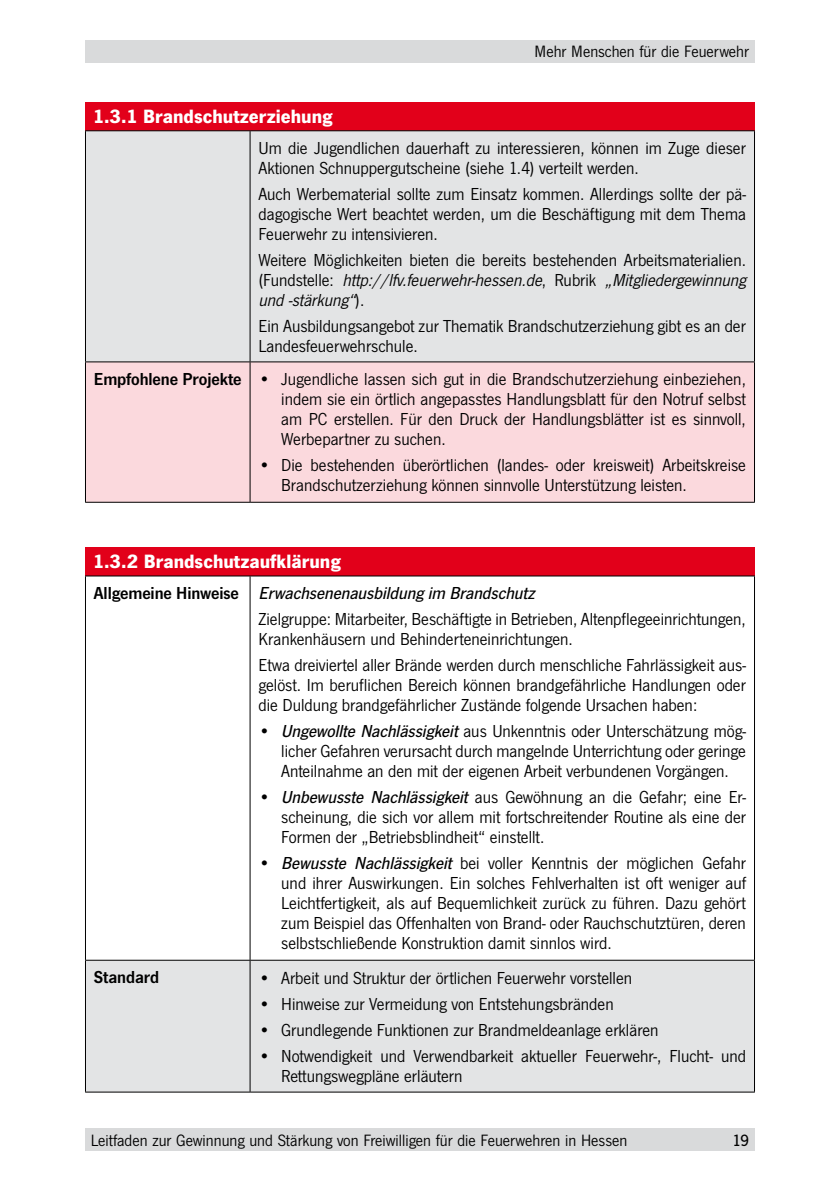
<style>
.page{position:relative;width:840px;height:1191px;background:#fff}
.page>*{position:absolute;margin:0;border:0;box-sizing:border-box;transform-origin:0 0}
.t1{font:700 20px "News Got T";color:#fff}
.t2{font:18px/20px "News Got T";color:#000}
.t3{font:600 18px "News Got T";letter-spacing:-.005em;color:#000}
.t4{font:17px "News Got T";color:#000}
.t5{font:500 17px "News Got T";color:#000}
.s1{font-style:italic}
.s2{font-weight:600}
.s3{font-weight:500;font-style:italic}
</style>
<div class="page">
<div style="left:85px;top:1128px;width:669px;height:23px;background:#d9dadb"></div>
<div style="left:85px;top:40px;width:669px;height:22px;background:#d9dadb"></div>
<div style="left:85px;top:102px;width:669px;height:28px;background:#e2001a"></div>
<div style="left:85px;top:547px;width:669px;height:28px;background:#e2001a"></div>
<div style="left:86px;top:131px;width:667px;height:230px;background:#e3e4e5"></div>
<div style="left:86px;top:362px;width:667px;height:140px;background:#fbd9dd"></div>
<hr style="left:85px;top:130px;width:165px;height:1px;background:#000">
<hr style="left:85px;top:131px;width:1px;height:230px;background:#000">
<hr style="left:250px;top:130px;width:504px;height:1px;background:#000">
<hr style="left:249px;top:131px;width:1px;height:230px;background:#000">
<hr style="left:753px;top:131px;width:1px;height:230px;background:#000">
<hr style="left:85px;top:361px;width:165px;height:1px;background:#000">
<hr style="left:85px;top:362px;width:1px;height:140px;background:#000">
<hr style="left:250px;top:361px;width:504px;height:1px;background:#000">
<hr style="left:249px;top:362px;width:1px;height:140px;background:#000">
<hr style="left:753px;top:362px;width:1px;height:140px;background:#000">
<hr style="left:85px;top:502px;width:165px;height:1px;background:#000">
<hr style="left:250px;top:502px;width:504px;height:1px;background:#000">
<div style="left:86px;top:961px;width:667px;height:130px;background:#e3e4e5"></div>
<hr style="left:85px;top:575px;width:165px;height:1px;background:#000">
<hr style="left:85px;top:576px;width:1px;height:384px;background:#000">
<hr style="left:250px;top:575px;width:504px;height:1px;background:#000">
<hr style="left:249px;top:576px;width:1px;height:384px;background:#000">
<hr style="left:753px;top:576px;width:1px;height:384px;background:#000">
<hr style="left:85px;top:960px;width:165px;height:1px;background:#000">
<hr style="left:85px;top:960px;width:1px;height:131px;background:#000">
<hr style="left:250px;top:960px;width:504px;height:1px;background:#000">
<hr style="left:249px;top:960px;width:1px;height:131px;background:#000">
<hr style="left:753px;top:960px;width:1px;height:131px;background:#000">
<hr style="left:85px;top:1091px;width:165px;height:1px;background:#000">
<hr style="left:250px;top:1091px;width:504px;height:1px;background:#000">
<p class="t1" style="left:93px;top:104px;width:241px">1.3.1 Brandschutzerziehung</p>
<p class="t4" style="left:534px;top:42px;width:216px">Mehr Menschen für die Feuerwehr</p>
<p class="t2" style="left:258px;top:138px;width:488px">Um die Jugendlichen dauerhaft zu interessieren, können im Zuge dieser<br>Aktionen Schnuppergutscheine (siehe 1.4) verteilt werden.</p>
<p class="t2" style="left:258px;top:184px;width:488px;text-align:justify">Auch Werbematerial sollte zum Einsatz kommen. Allerdings sollte der pä&shy;dagogische Wert beachtet werden, um die Beschäftigung mit dem Thema Feuerwehr zu intensivieren.</p>
<p class="t2" style="left:258px;top:250px;width:492px">Weitere Möglichkeiten bieten die bereits bestehenden Arbeitsmaterialien. ( F u n d s t e l l e : <span class="s1">http://lfv.feuerwehr-hessen.de</span>, R u b r i k <span class="s1">„Mitgliedergewinnung und -stärkung“</span>) .</p>
<p class="t2" style="left:258px;top:316px;width:488px">Ein Ausbildungsangebot zur Thematik Brandschutzerziehung gibt es an der<br>Landesfeuerwehrschule.</p>
<p class="t2" style="left:281px;top:369px;width:466px;text-align:justify;text-indent:-187px"><span class="s2">Empfohlene Projekte</span> • Jugendliche lassen sich gut in die Brandschutzerziehung einbeziehen, indem sie ein örtlich angepasstes Handlungsblatt für den Notruf selbst am PC erstellen. Für den Druck der Handlungsblätter ist es sinnvoll, Werbepartner zu suchen.</p>
<p class="t2" style="left:281px;top:455px;width:466px;text-indent:-23px">• Die bestehenden überörtlichen (landes- oder kreisweit) Arbeitskreise<br>Brandschutzerziehung können sinnvolle Unterstützung leisten.</p>
<p class="t1" style="left:93px;top:550px;width:249px">1.3.2 Brandschutzaufklärung</p>
<p class="t2" style="left:258px;top:580px;width:488px;line-height:26px;text-indent:-164px"><span class="s2">A l l ge m e i n e H i n w e i s e</span> <span class="s3">Erwachsenenausbildung im Brandschutz<br></span>Zielgruppe: Mitarbeiter, Beschäftigte in Betrieben, Altenpflegeeinrichtungen,</p>
<p class="t2" style="left:258px;top:626px;width:488px;line-height:26px">Krankenhäusern und Behinderteneinrichtungen.<br>Etwa dreiviertel aller Brände werden durch menschliche Fahrlässigkeit aus-</p>
<p class="t2" style="left:258px;top:675px;width:488px">gelöst. Im beruflichen Bereich können brandgefährliche Handlungen oder die Duldung brandgefährlicher Zustände folgende Ursachen haben:</p>
<p class="t2" style="left:281px;top:721px;width:466px;text-align:justify;text-indent:-23px">• <span class="s3">Ungewollte Nachlässigkeit</span> aus Unkenntnis oder Unterschätzung mög&shy;licher Gefahren verursacht durch mangelnde Unterrichtung oder geringe Anteilnahme an den mit der eigenen Arbeit verbundenen Vorgängen.</p>
<p class="t2" style="left:281px;top:787px;width:466px;text-align:justify;text-indent:-23px">• <span class="s3">Unbewusste Nachlässigkeit</span> aus Gewöhnung an die Gefahr; eine Er&shy;scheinung, die sich vor allem mit fortschreitender Routine als eine der Formen der „Betriebsblindheit“ einstellt.</p>
<p class="t2" style="left:281px;top:853px;width:466px;text-align:justify;text-indent:-23px">• <span class="s3">Bewusste Nachlässigkeit</span> bei voller Kenntnis der möglichen Gefahr und ihrer Auswirkungen. Ein solches Fehlverhalten ist oft weniger auf Leichtfertigkeit, als auf Bequemlichkeit zurück zu führen. Dazu gehört zum Beispiel das Offenhalten von Brand- oder Rauchschutztüren, deren selbstschließende Konstruktion damit sinnlos wird.</p>
<p class="t3" style="left:94px;top:966px;width:67px">Standard</p>
<p class="t2" style="left:258px;top:967px;width:375px">• Arbeit und Struktur der örtlichen Feuerwehr vorstellen</p>
<p class="t2" style="left:258px;top:993px;width:356px">• Hinweise zur Vermeidung von Entstehungsbränden</p>
<p class="t2" style="left:258px;top:1019px;width:401px">• Grundlegende Funktionen zur Brandmeldeanlage erklären</p>
<p class="t2" style="left:281px;top:1045px;width:466px;text-indent:-23px">• Notwendigkeit und Verwendbarkeit aktueller Feuerwehr-, Flucht- und<br>Rettungswegpläne erläutern</p>
<p class="t4" style="left:91px;top:1130px;width:537px">Leitfaden zur Gewinnung und Stärkung von Freiwilligen für die Feuerwehren in Hessen</p>
<p class="t5" style="left:732px;top:1130px;width:18px">19</p>
</div>
